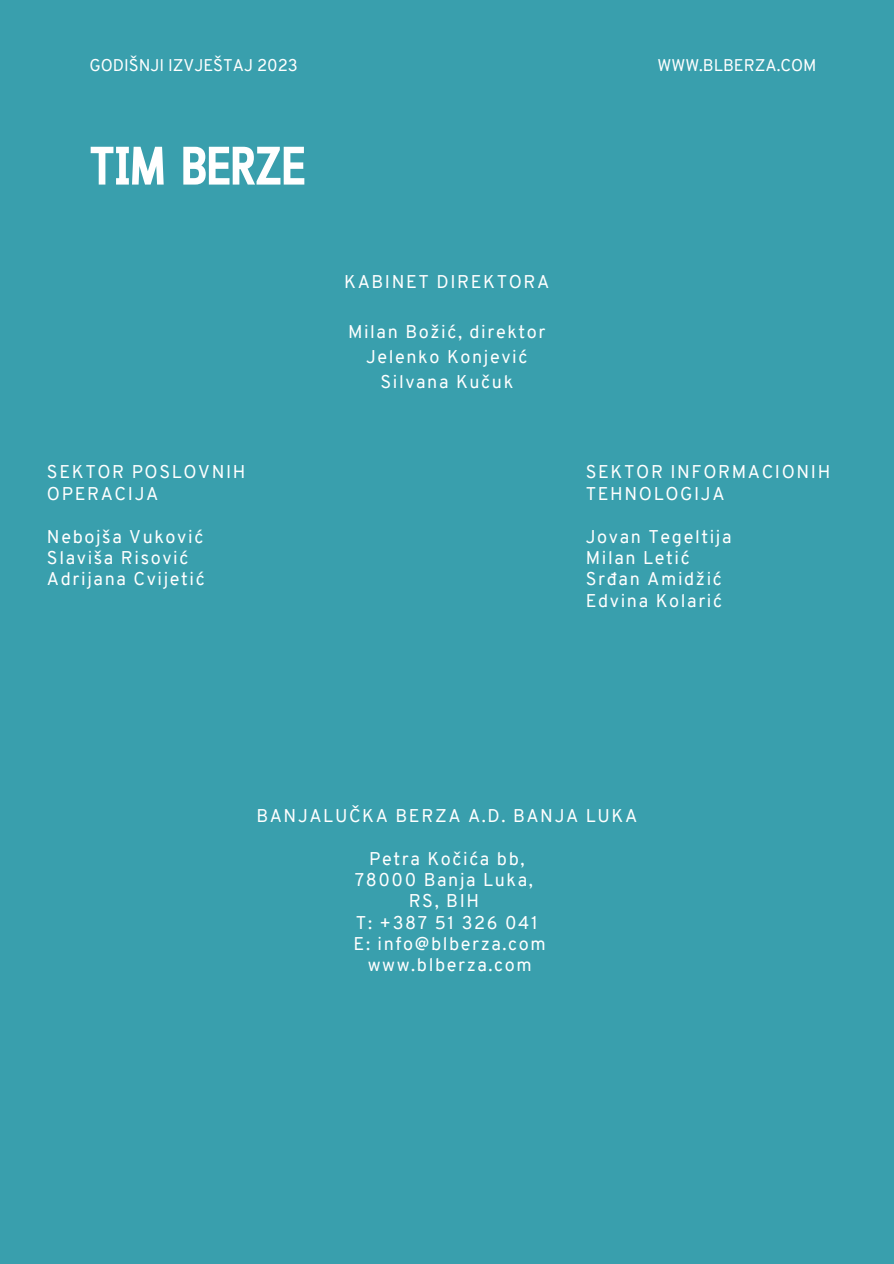
<style>
.page{position:relative;width:894px;height:1264px;background:#fff}
.page>*{position:absolute;margin:0;border:0;box-sizing:border-box;transform-origin:0 0}
.t1{font:700 54px "Cloud Cond";letter-spacing:-.01em;color:#fff}
.t2{font:18px/21.3px "Overpass";letter-spacing:.09em;color:#fff}
.t3{font:16.5px "Overpass";color:#fff}
</style>
<div class="page">
<div style="left:0;top:0;width:893px;height:1263px;background:#399fad"></div>
<p class="t3" style="left:89px;top:59px;width:210px">GODIŠNJI IZVJEŠTAJ 2023</p>
<p class="t3" style="left:657px;top:59px;width:160px">WWW.BLBERZA.COM</p>
<h2 class="t1" style="left:89px;top:145px;width:218px">TIM BERZE</h2>
<p class="t2" style="left:47px;top:463px;width:200px">SEKTOR POSLOVNIH<br>OPERACIJA</p>
<p class="t2" style="left:47px;top:527px;width:159px">Nebojša Vuković<br>Slaviša Risović<br>Adrijana Cvijetić</p>
<p class="t2" style="left:344px;top:273px;width:207px">KABINET DIREKTORA</p>
<p class="t2" style="left:348px;top:321px;width:199px;line-height:24.8px;text-align:center">Milan Božić, direktor<br>Jelenko Konjević<br>Silvana Kučuk</p>
<p class="t2" style="left:585px;top:463px;width:246px">SEKTOR INFORMACIONIH<br>TEHNOLOGIJA</p>
<p class="t2" style="left:585px;top:527px;width:147px">Jovan Tegeltija<br>Milan Letić<br>Srđan Amidžić<br>Edvina Kolarić</p>
<h1 class="t2" style="left:256px;top:806px;width:382px">BANJALUČKA BERZA A.D. BANJA LUKA</h1>
<h2 class="t2" style="left:369px;top:849px;width:157px">Petra Kočića bb,</h2>
<h2 class="t2" style="left:355px;top:870px;width:180px">78000 Banja Luka,</h2>
<p class="t2" style="left:408px;top:892px;width:72px">RS, BIH</p>
<p class="t2" style="left:356px;top:913px;width:183px">T: +387 51 326 041</p>
<p class="t2" style="left:353px;top:934px;width:194px">E: info@blberza.com</p>
<p class="t2" style="left:367px;top:956px;width:165px">www.blberza.com</p>
</div>
